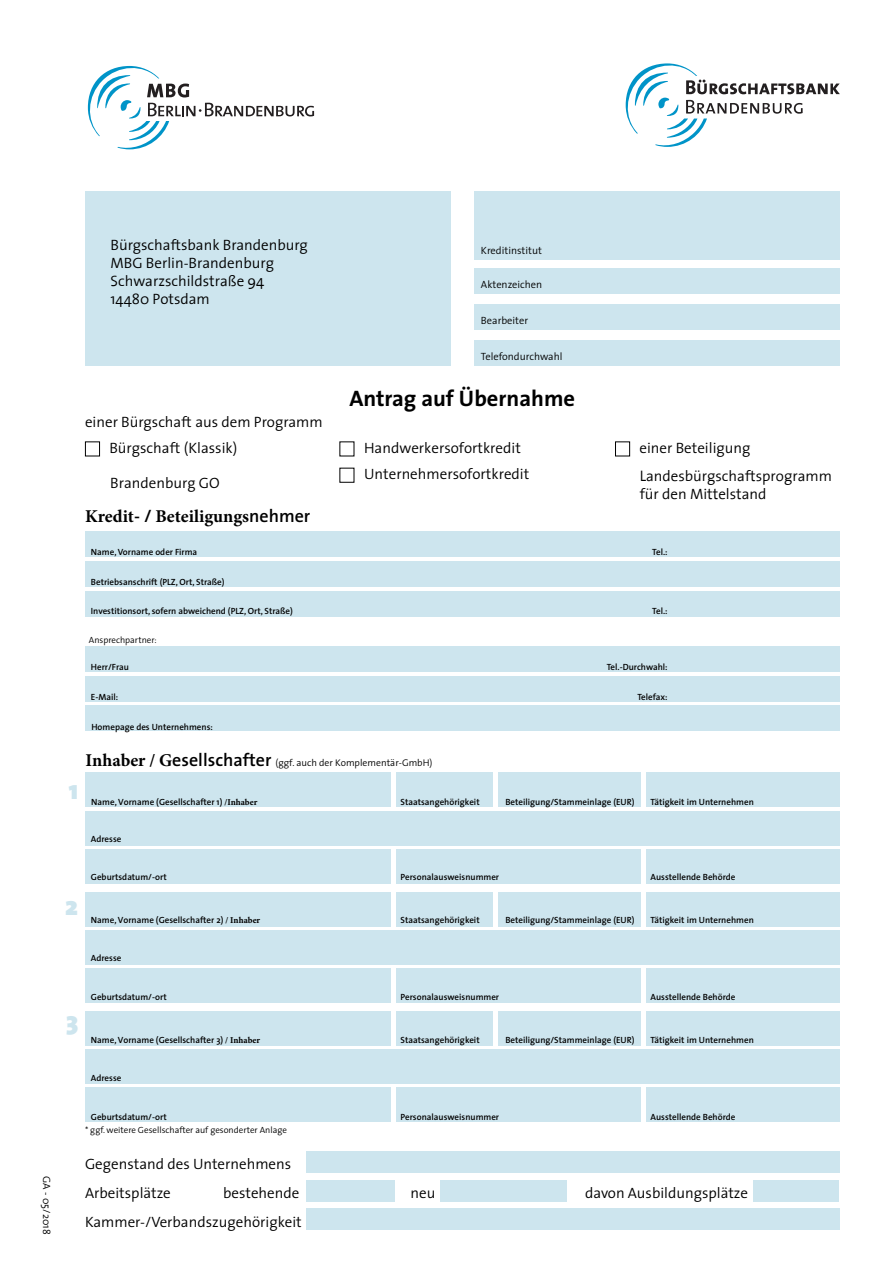
<style>
.page{position:relative;width:893px;height:1263px;background:#fff}
.page>*{position:absolute;margin:0;border:0;box-sizing:border-box;transform-origin:0 0}
.t1{font:900 27px "The Sans";color:#cde5ee}
.t2{font:700 22.5px "The Sans";color:#000}
.t3{font:700 18px "Minion Pro";color:#000}
.t4{font:300 15px/18px "The Sans";color:#000}
.t5{font:300 15px "The Sans B4";color:#000}
.t6{font:300 10.5px "The Sans";color:#000}
.t7{font:300 9.75px "The Sans";color:#000}
.t8{font:600 9px "The Sans";color:#000}
.t9{font:300 9px "The Sans";color:#000}
.s1{font-family:"The Sans";font-weight:600}
.s2{font-family:"Minion Pro";font-weight:700;font-size:18px}
.s3{font-weight:600;font-size:18px}
.s4{font-family:"Minion Pro";font-weight:700}
</style>
<div class="page">
<div style="left:85px;top:191px;width:366px;height:175px;background:#cde5ee"></div>
<div style="left:474px;top:191px;width:365px;height:68px;background:#cde5ee"></div>
<div style="left:474px;top:268px;width:365px;height:25px;background:#cde5ee"></div>
<div style="left:474px;top:304px;width:365px;height:26px;background:#cde5ee"></div>
<div style="left:474px;top:340px;width:365px;height:26px;background:#cde5ee"></div>
<div style="left:85px;top:531px;width:754px;height:26px;background:#cde5ee"></div>
<div style="left:85px;top:561px;width:754px;height:26px;background:#cde5ee"></div>
<div style="left:85px;top:591px;width:754px;height:25px;background:#cde5ee"></div>
<div style="left:85px;top:646px;width:754px;height:26px;background:#cde5ee"></div>
<div style="left:85px;top:676px;width:754px;height:25px;background:#cde5ee"></div>
<div style="left:85px;top:706px;width:754px;height:25px;background:#cde5ee"></div>
<div style="left:85px;top:773px;width:754px;height:34px;background:#cde5ee"></div>
<div style="left:85px;top:849px;width:754px;height:34px;background:#cde5ee"></div>
<div style="left:85px;top:892px;width:754px;height:34px;background:#cde5ee"></div>
<div style="left:85px;top:968px;width:754px;height:34px;background:#cde5ee"></div>
<div style="left:85px;top:1011px;width:754px;height:34px;background:#cde5ee"></div>
<div style="left:85px;top:1088px;width:754px;height:34px;background:#cde5ee"></div>
<div style="left:306px;top:1181px;width:88px;height:21px;background:#cde5ee"></div>
<div style="left:440px;top:1181px;width:127px;height:21px;background:#cde5ee"></div>
<div style="left:753px;top:1181px;width:86px;height:21px;background:#cde5ee"></div>
<div style="left:306px;top:1208px;width:533px;height:21px;background:#cde5ee"></div>
<div style="left:85px;top:441px;width:15px;height:15px;border:1px solid #000"></div>
<div style="left:339px;top:468px;width:15px;height:15px;border:1px solid #000"></div>
<div style="left:615px;top:441px;width:15px;height:15px;border:1px solid #000"></div>
<hr style="left:494px;top:772px;width:4px;height:37px;background:#fff">
<div style="left:641px;top:772px;width:5px;height:115px;background:#fff"></div>
<hr style="left:392px;top:772px;width:4px;height:115px;background:#fff">
<hr style="left:494px;top:891px;width:4px;height:37px;background:#fff">
<div style="left:641px;top:891px;width:5px;height:115px;background:#fff"></div>
<hr style="left:392px;top:891px;width:4px;height:115px;background:#fff">
<hr style="left:494px;top:1010px;width:4px;height:37px;background:#fff">
<div style="left:641px;top:1010px;width:5px;height:115px;background:#fff"></div>
<hr style="left:392px;top:1010px;width:4px;height:115px;background:#fff">
<svg style="left:88px;top:65px;width:226px;height:84px"></svg>
<svg style="left:625px;top:63px;width:215px;height:84px"></svg>
<div style="left:85px;top:811px;width:754px;height:34px;background:#cde5ee"></div>
<div style="left:306px;top:1151px;width:533px;height:21px;background:#cde5ee"></div>
<div style="left:85px;top:930px;width:754px;height:34px;background:#cde5ee"></div>
<div style="left:85px;top:1049px;width:754px;height:34px;background:#cde5ee"></div>
<p class="t6" style="left:50px;top:1176px;width:60px;rotate:90deg">GA - 05/2018</p>
<h3 class="t4" style="left:111px;top:237px;width:199px">Bürgschaftsbank Brandenburg<br>MBG Berlin-Brandenburg<br>Schwarzschildstraße 94<br>14480 Potsdam</h3>
<h3 class="t4" style="left:85px;top:414px;width:239px">einer Bürgschaft aus dem Programm</h3>
<p class="t6" style="left:481px;top:247px;width:63px">Kreditinstitut</p>
<p class="t6" style="left:481px;top:281px;width:63px">Aktenzeichen</p>
<p class="t6" style="left:481px;top:317px;width:49px">Bearbeiter</p>
<p class="t6" style="left:481px;top:353px;width:83px">Telefondurchwahl</p>
<h2 class="t2" style="left:349px;top:390px;width:227px">Antrag auf Übernahme</h2>
<h3 class="t4" style="left:109px;top:440px;width:129px">Bürgschaft (Klassik)</h3>
<h3 class="t4" style="left:364px;top:437px;width:167px;line-height:26.2px">Handwerkersofortkredit<br>Unternehmersofortkredit</h3>
<h3 class="t5" style="left:110px;top:475px;width:111px">Brandenburg GO</h3>
<h3 class="t4" style="left:639px;top:440px;width:112px">einer Beteiligung</h3>
<h3 class="t4" style="left:640px;top:466px;width:194px">Landesbürgschaftsprogramm für den Mittelstand</h3>
<h3 class="t3" style="left:85px;top:504px;width:227px">Kredit<span class="s1">- /</span> Beteiligungs<span class="s1">nehmer</span></h3>
<p class="t8" style="left:91px;top:548px;width:108px">Name, Vorname oder Firma</p>
<p class="t8" style="left:652px;top:548px;width:17px">Tel.:</p>
<p class="t8" style="left:91px;top:578px;width:135px">Betriebsanschrift (PLZ, Ort, Straße)</p>
<p class="t8" style="left:91px;top:608px;width:203px">Investitionsort, sofern abweichend (PLZ, Ort, Straße)</p>
<p class="t8" style="left:652px;top:608px;width:17px">Tel.:</p>
<p class="t9" style="left:89px;top:637px;width:69px">Ansprechpartner:</p>
<p class="t8" style="left:91px;top:663px;width:39px">Herr/Frau</p>
<p class="t8" style="left:607px;top:663px;width:62px">Tel.-Durchwahl:</p>
<p class="t8" style="left:91px;top:693px;width:29px">E-Mail:</p>
<p class="t8" style="left:637px;top:693px;width:32px">Telefax:</p>
<h1 class="t1" style="left:69px;top:780px;width:11px">1</h1>
<h1 class="t1" style="left:65px;top:895px;width:14px">2</h1>
<h1 class="t1" style="left:66px;top:1011px;width:14px">3</h1>
<p class="t8" style="left:91px;top:723px;width:123px">Homepage des Unternehmens:</p>
<p class="t7" style="left:86px;top:760px;width:348px"><span class="s2">Inhaber / G</span><span class="s3">esellschafter</span> (ggf. auch der Komplementär-GmbH)</p>
<p class="t8" style="left:91px;top:798px;width:168px">Name,Vorname (Gesellschafter 1) <span class="s4">/Inhaber</span></p>
<p class="t8" style="left:401px;top:798px;width:81px">Staatsangehörigkeit</p>
<p class="t8" style="left:505px;top:798px;width:131px">Beteiligung/Stammeinlage (EUR)</p>
<p class="t8" style="left:651px;top:798px;width:105px">Tätigkeit im Unternehmen</p>
<p class="t8" style="left:91px;top:836px;width:32px">Adresse</p>
<p class="t8" style="left:91px;top:873px;width:77px">Geburtsdatum/-ort</p>
<p class="t8" style="left:401px;top:873px;width:100px">Personalausweisnummer</p>
<p class="t8" style="left:651px;top:873px;width:86px">Ausstellende Behörde</p>
<p class="t8" style="left:91px;top:916px;width:171px">Name,Vorname (Gesellschafter 2) <span class="s4">/ Inhaber</span></p>
<p class="t8" style="left:401px;top:916px;width:81px">Staatsangehörigkeit</p>
<p class="t8" style="left:505px;top:916px;width:131px">Beteiligung/Stammeinlage (EUR)</p>
<p class="t8" style="left:651px;top:916px;width:105px">Tätigkeit im Unternehmen</p>
<p class="t8" style="left:91px;top:955px;width:32px">Adresse</p>
<p class="t8" style="left:91px;top:994px;width:77px">Geburtsdatum/-ort</p>
<p class="t8" style="left:401px;top:994px;width:100px">Personalausweisnummer</p>
<p class="t8" style="left:651px;top:994px;width:86px">Ausstellende Behörde</p>
<p class="t8" style="left:91px;top:1036px;width:171px">Name,Vorname (Gesellschafter 3) <span class="s4">/ Inhaber</span></p>
<p class="t8" style="left:401px;top:1036px;width:81px">Staatsangehörigkeit</p>
<p class="t8" style="left:505px;top:1036px;width:131px">Beteiligung/Stammeinlage (EUR)</p>
<p class="t8" style="left:651px;top:1036px;width:105px">Tätigkeit im Unternehmen</p>
<p class="t8" style="left:91px;top:1074px;width:32px">Adresse</p>
<p class="t8" style="left:91px;top:1113px;width:77px">Geburtsdatum/-ort</p>
<p class="t8" style="left:401px;top:1113px;width:100px">Personalausweisnummer</p>
<p class="t8" style="left:651px;top:1113px;width:86px">Ausstellende Behörde</p>
<p class="t9" style="left:85px;top:1127px;width:203px">* ggf. weitere Gesellschafter auf gesonderter Anlage</p>
<h3 class="t4" style="left:85px;top:1151px;width:208px;line-height:29.1px">Gegenstand des Unternehmens<br>Arbeitsplätze</h3>
<h3 class="t4" style="left:85px;top:1181px;width:218px;line-height:28.5px;text-align:right">bestehende<br>Kammer-/Verbandszugehörigkeit</h3>
<h3 class="t4" style="left:410px;top:1186px;width:26px">neu</h3>
<h3 class="t4" style="left:585px;top:1186px;width:164px">davon Ausbildungsplätze</h3>
</div>
